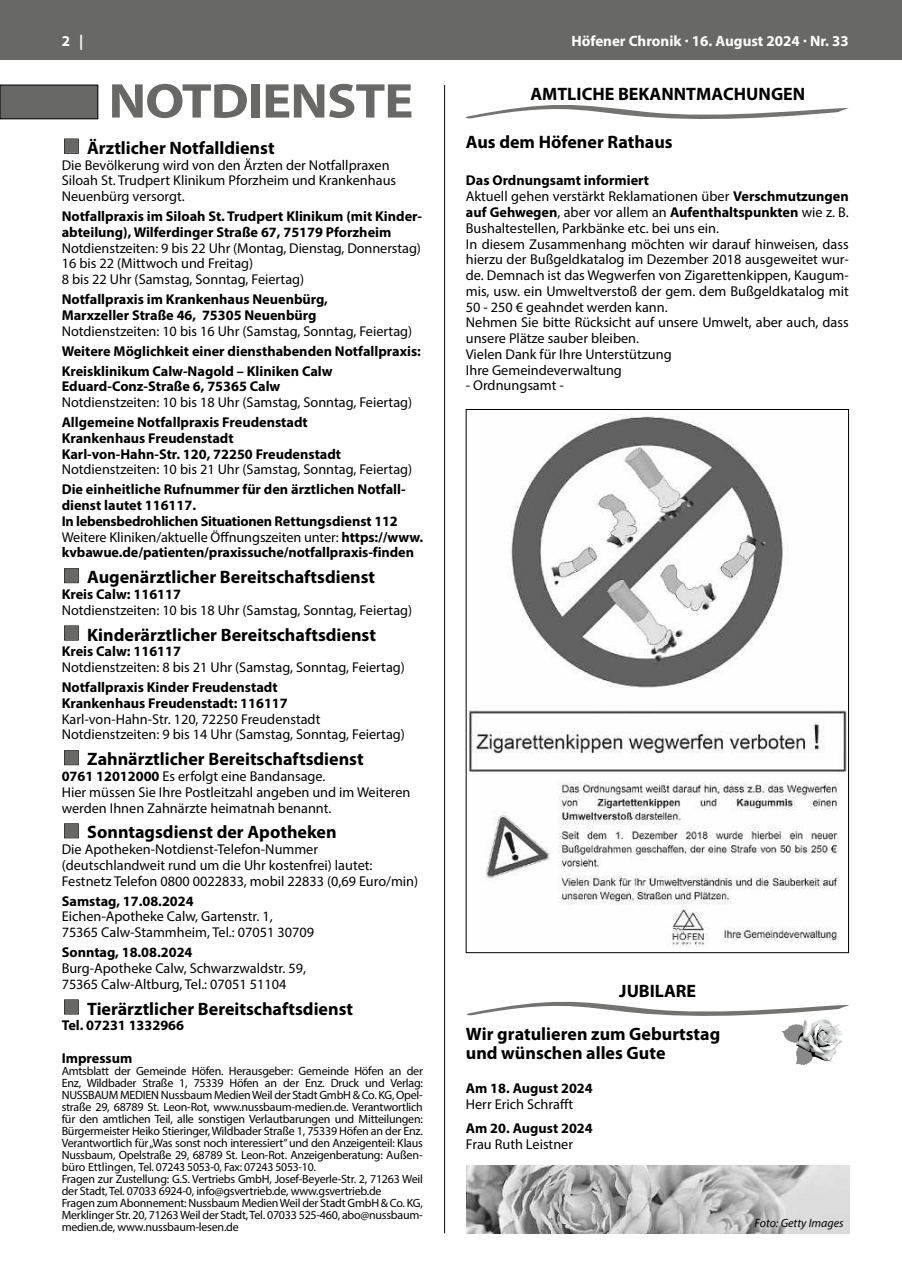
<style>
.page{position:relative;width:902px;height:1280px;background:#fff}
.page>*{position:absolute;margin:0;border:0;box-sizing:border-box;transform-origin:0 0}
.t1{font:700 49.2px "Myriad Pro";letter-spacing:-.02em;color:#686867;scale:1.11 1}
.t2{font:700 18px/18.9px "Myriad Pro";color:#000}
.t3{font:700 15px "Myriad Pro";color:#fff}
.t4{font:14.25px/15.8px "Myriad Pro";color:#000}
.t5{font:700 14.25px/15.8px "Myriad Pro";color:#000}
.t6{font:12px/12px "Myriad Pro";letter-spacing:-.02em;color:#000}
.t7{font:italic 12px "Myriad Pro";color:#000}
.s1{font-weight:700}
.s2{font-weight:400}
</style>
<div class="page">
<div style="left:0;top:0;width:901px;height:60px;background:#686867"></div>
<svg style="left:466px;top:105px;width:382px;height:14px"></svg>
<img style="left:468px;top:415px;width:378px;height:533px">
<svg style="left:466px;top:1001px;width:383px;height:64px"></svg>
<hr style="left:444px;top:85px;width:1px;height:1148px;background:#000">
<div style="left:0;top:85px;width:98px;height:34px;background:#686867"></div>
<div style="left:0;top:85px;width:98px;height:34px;border:1px solid #000"></div>
<img style="left:466px;top:1166px;width:383px;height:67px">
<p class="t3" style="left:62px;top:31px;width:23px">2 |</p>
<p class="t3" style="left:571px;top:31px;width:279px">Höfener Chronik · 16. August 2024 · Nr. 33</p>
<p class="t2" style="left:530px;top:84px;width:276px">AMTLICHE BEKANNTMACHUNGEN</p>
<p class="t2" style="left:466px;top:132px;width:208px">Aus dem Höfener Rathaus</p>
<p class="t4" style="left:466px;top:173px;width:384px"><span class="s1">Das Ordnungsamt informiert<br></span>Aktuell gehen verstärkt Reklamationen über <span class="s1">Verschmutzungen auf Gehwegen</span>, aber vor allem an <span class="s1">Aufenthaltspunkten</span> wie z. B.<br>Bushaltestellen, Parkbänke etc. bei uns ein.<br>In diesem Zusammenhang möchten wir darauf hinweisen, dass hierzu der Bußgeldkatalog im Dezember 2018 ausgeweitet wur&shy;de. Demnach ist das Wegwerfen von Zigarettenkippen, Kaugum&shy;mis, usw. ein Umweltverstoß der gem. dem Bußgeldkatalog mit 50 - 250 € geahndet werden kann.<br>Nehmen Sie bitte Rücksicht auf unsere Umwelt, aber auch, dass unsere Plätze sauber bleiben.<br>Vielen Dank für Ihre Unterstützung<br>Ihre Gemeindeverwaltung</p>
<p class="t4" style="left:466px;top:378px;width:99px">- Ordnungsamt -</p>
<h1 class="t1" style="left:108px;top:69px;width:276px">NOTDIENSTE</h1>
<p class="t2" style="left:87px;top:138px;width:189px">Ärztlicher Notfalldienst</p>
<p class="t4" style="left:62px;top:157px;width:336px">Die Bevölkerung wird von den Ärzten der Notfallpraxen<br>Siloah St. Trudpert Klinikum Pforzheim und Krankenhaus<br>Neuenbürg versorgt.</p>
<p class="t5" style="left:62px;top:208px;width:362px">Notfallpraxis im Siloah St. Trudpert Klinikum (mit Kinder&shy;abteilung), Wilferdinger Straße 67, 75179 Pforzheim</p>
<p class="t4" style="left:62px;top:240px;width:361px">Notdienstzeiten: 9 bis 22 Uhr (Montag, Dienstag, Donnerstag)<br>16 bis 22 (Mittwoch und Freitag)<br>8 bis 22 Uhr (Samstag, Sonntag, Feiertag)</p>
<p class="t5" style="left:62px;top:291px;width:268px">Notfallpraxis im Krankenhaus Neuenbürg,<br>Marxzeller Straße 46, 75305 Neuenbürg</p>
<p class="t4" style="left:62px;top:323px;width:352px">Notdienstzeiten: 10 bis 16 Uhr (Samstag, Sonntag, Feiertag)</p>
<p class="t5" style="left:62px;top:340px;width:361px;line-height:20px">Weitere Möglichkeit einer diensthabenden Notfallpraxis:<br>Kreisklinikum Calw-Nagold – Kliniken Calw</p>
<p class="t5" style="left:62px;top:378px;width:220px">Eduard-Conz-Straße 6, 75365 Calw</p>
<p class="t4" style="left:62px;top:394px;width:352px">Notdienstzeiten: 10 bis 18 Uhr (Samstag, Sonntag, Feiertag)</p>
<p class="t5" style="left:62px;top:414px;width:281px">Allgemeine Notfallpraxis Freudenstadt<br>Krankenhaus Freudenstadt<br>Karl-von-Hahn-Str. 120, 72250 Freudenstadt</p>
<p class="t4" style="left:62px;top:461px;width:352px">Notdienstzeiten: 10 bis 21 Uhr (Samstag, Sonntag, Feiertag)</p>
<p class="t5" style="left:62px;top:481px;width:363px">Die einheitliche Rufnummer für den ärztlichen Notfall&shy;dienst lautet 116117.<br>In lebensbedrohlichen Situationen Rettungsdienst 112<br><span class="s2">Weitere Kliniken/aktuelle Öffnungszeiten unter:</span> https://www. kvbawue.de/patienten/praxissuche/notfallpraxis-finden</p>
<p class="t2" style="left:87px;top:567px;width:289px">Augenärztlicher Bereitschaftsdienst</p>
<p class="t5" style="left:62px;top:586px;width:121px">Kreis Calw: 116117</p>
<p class="t4" style="left:62px;top:602px;width:352px">Notdienstzeiten: 10 bis 18 Uhr (Samstag, Sonntag, Feiertag)</p>
<p class="t2" style="left:87px;top:624px;width:290px">Kinderärztlicher Bereitschaftsdienst</p>
<p class="t5" style="left:62px;top:643px;width:121px">Kreis Calw: 116117</p>
<p class="t4" style="left:62px;top:659px;width:345px">Notdienstzeiten: 8 bis 21 Uhr (Samstag, Sonntag, Feiertag)</p>
<p class="t5" style="left:62px;top:679px;width:227px">Notfallpraxis Kinder Freudenstadt<br>Krankenhaus Freudenstadt: 116117</p>
<p class="t4" style="left:62px;top:711px;width:345px">Karl-von-Hahn-Str. 120, 72250 Freudenstadt<br>Notdienstzeiten: 9 bis 14 Uhr (Samstag, Sonntag, Feiertag)</p>
<p class="t2" style="left:87px;top:749px;width:278px">Zahnärztlicher Bereitschaftsdienst</p>
<p class="t4" style="left:62px;top:768px;width:350px"><span class="s1">0761 12012000</span> Es erfolgt eine Bandansage.<br>Hier müssen Sie Ihre Postleitzahl angeben und im Weiteren werden Ihnen Zahnärzte heimatnah benannt.</p>
<p class="t2" style="left:87px;top:822px;width:251px">Sonntagsdienst der Apotheken</p>
<p class="t4" style="left:62px;top:841px;width:358px">Die Apotheken-Notdienst-Telefon-Nummer (deutschlandweit rund um die Uhr kostenfrei) lautet:<br>Festnetz Telefon 0800 0022833, mobil 22833 (0,69 Euro/min)</p>
<p class="t5" style="left:62px;top:892px;width:133px">Samstag, 17.08.2024</p>
<p class="t4" style="left:62px;top:908px;width:254px">Eichen-Apotheke Calw, Gartenstr. 1,<br>75365 Calw-Stammheim, Tel.: 07051 30709</p>
<p class="t5" style="left:62px;top:944px;width:132px">Sonntag, 18.08.2024</p>
<p class="t4" style="left:62px;top:960px;width:246px">Burg-Apotheke Calw, Schwarzwaldstr. 59,<br>75365 Calw-Altburg, Tel.: 07051 51104</p>
<p class="t2" style="left:87px;top:998px;width:267px">Tierärztlicher Bereitschaftsdienst</p>
<p class="t5" style="left:62px;top:1017px;width:124px">Tel. 07231 1332966</p>
<p class="t5" style="left:62px;top:1050px;width:72px">Impressum</p>
<p class="t6" style="left:62px;top:1065px;width:363px">Amtsblatt der Gemeinde Höfen. Herausgeber: Gemeinde Höfen an der Enz, Wildbader Straße 1, 75339 Höfen an der Enz. Druck und Verlag:<br>NUSSBAUM MEDIEN Nussbaum Medien Weil der Stadt GmbH &amp; Co. KG, Opel&shy;straße 29, 68789 St. Leon-Rot, www.nussbaum-medien.de. Verantwortlich für den amtlichen Teil, alle sonstigen Verlautbarungen und Mitteilungen:<br>Bürgermeister Heiko Stieringer, Wildbader Straße 1, 75339 Höfen an der Enz.<br>Verantwortlich für „Was sonst noch interessiert” und den Anzeigenteil: Klaus Nussbaum, Opelstraße 29, 68789 St. Leon-Rot. Anzeigenberatung: Außen&shy;büro Ettlingen, Tel. 07243 5053-0, Fax: 07243 5053-10.<br>Fragen zur Zustellung: G.S. Vertriebs GmbH, Josef-Beyerle-Str. 2, 71263 Weil der Stadt, Tel. 07033 6924-0, info@gsvertrieb.de, www.gsvertrieb.de<br>Fragen zum Abonnement: Nussbaum Medien Weil der Stadt GmbH &amp; Co. KG, Merklinger Str. 20, 71263 Weil der Stadt, Tel. 07033 525-460, abo@nussbaum&shy;medien.de, www.nussbaum-lesen.de</p>
<p class="t2" style="left:619px;top:980px;width:78px">JUBILARE</p>
<p class="t2" style="left:466px;top:1023px;width:256px">Wir gratulieren zum Geburtstag und wünschen alles Gute</p>
<p class="t5" style="left:466px;top:1080px;width:128px">Am 18. August 2024</p>
<p class="t4" style="left:466px;top:1096px;width:109px">Herr Erich Schrafft</p>
<p class="t5" style="left:466px;top:1120px;width:128px">Am 20. August 2024</p>
<p class="t4" style="left:466px;top:1136px;width:109px">Frau Ruth Leistner</p>
<p class="t7" style="left:754px;top:1216px;width:91px">Foto: Getty Images</p>
</div>
